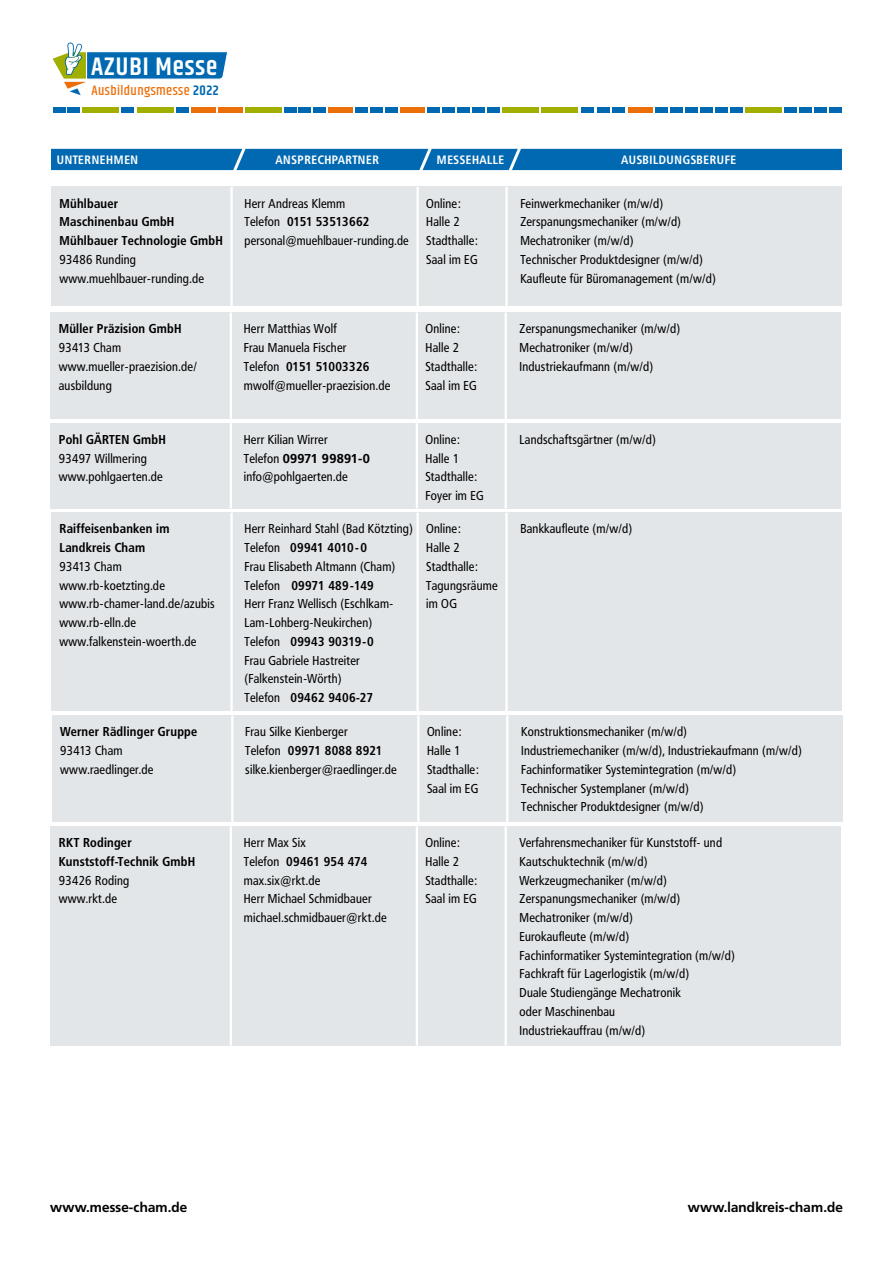
<style>
.page{position:relative;width:893px;height:1263px;background:#fff}
.page>*{position:absolute;margin:0;border:0;box-sizing:border-box;transform-origin:0 0}
.t1{font:600 25.5px "Khand";letter-spacing:.04em;color:#fff}
.t2{font:500 13.8px "Khand";letter-spacing:.03em;color:#eb6e08}
.t3{font:700 13.5px "Frutiger BQ";letter-spacing:.015em;color:#000}
.t4{font:12.75px/18.8px "Frutiger Condensed BQ";letter-spacing:.02em;color:#000}
.t5{font:700 12.75px/18.8px "Frutiger Condensed BQ";letter-spacing:.02em;color:#000}
.t6{font:700 12.75px "Frutiger BQ";letter-spacing:.02em;color:#000}
.t7{font:700 12px "Frutiger Condensed BQ";letter-spacing:.05em;color:#fff}
.s1{font-weight:600;color:#0069b2}
.s2{font-weight:700}
.s3{font-family:"Frutiger Condensed BQ";font-weight:400}
</style>
<div class="page">
<svg style="left:53px;top:43px;width:175px;height:52px"></svg>
<div style="left:53px;top:107px;width:12px;height:6px;background:#0069b2"></div>
<div style="left:68px;top:107px;width:12px;height:6px;background:#0069b2"></div>
<div style="left:176px;top:107px;width:12px;height:6px;background:#0069b2"></div>
<div style="left:284px;top:107px;width:12px;height:6px;background:#0069b2"></div>
<div style="left:299px;top:107px;width:12px;height:6px;background:#0069b2"></div>
<div style="left:355px;top:107px;width:13px;height:6px;background:#0069b2"></div>
<div style="left:370px;top:107px;width:12px;height:6px;background:#0069b2"></div>
<div style="left:427px;top:107px;width:12px;height:6px;background:#0069b2"></div>
<div style="left:83px;top:107px;width:36px;height:6px;background:#a0af00"></div>
<div style="left:122px;top:107px;width:12px;height:6px;background:#0069b2"></div>
<div style="left:137px;top:107px;width:36px;height:6px;background:#a0af00"></div>
<div style="left:191px;top:107px;width:24px;height:6px;background:#eb6e08"></div>
<div style="left:218px;top:107px;width:24px;height:6px;background:#eb6e08"></div>
<div style="left:245px;top:107px;width:36px;height:6px;background:#a0af00"></div>
<div style="left:313px;top:107px;width:13px;height:6px;background:#0069b2"></div>
<div style="left:329px;top:107px;width:24px;height:6px;background:#eb6e08"></div>
<div style="left:385px;top:107px;width:12px;height:6px;background:#0069b2"></div>
<div style="left:400px;top:107px;width:24px;height:6px;background:#eb6e08"></div>
<div style="left:442px;top:107px;width:12px;height:6px;background:#0069b2"></div>
<div style="left:457px;top:107px;width:12px;height:6px;background:#0069b2"></div>
<div style="left:472px;top:107px;width:12px;height:6px;background:#0069b2"></div>
<div style="left:487px;top:107px;width:13px;height:6px;background:#0069b2"></div>
<div style="left:502px;top:107px;width:37px;height:6px;background:#a0af00"></div>
<div style="left:541px;top:107px;width:37px;height:6px;background:#a0af00"></div>
<div style="left:582px;top:107px;width:12px;height:6px;background:#0069b2"></div>
<div style="left:597px;top:107px;width:12px;height:6px;background:#0069b2"></div>
<div style="left:612px;top:107px;width:12px;height:6px;background:#0069b2"></div>
<div style="left:628px;top:107px;width:24px;height:6px;background:#eb6e08"></div>
<div style="left:655px;top:107px;width:12px;height:6px;background:#0069b2"></div>
<div style="left:670px;top:107px;width:12px;height:6px;background:#0069b2"></div>
<div style="left:685px;top:107px;width:12px;height:6px;background:#0069b2"></div>
<div style="left:700px;top:107px;width:12px;height:6px;background:#0069b2"></div>
<div style="left:715px;top:107px;width:12px;height:6px;background:#0069b2"></div>
<div style="left:730px;top:107px;width:12px;height:6px;background:#0069b2"></div>
<div style="left:745px;top:107px;width:37px;height:6px;background:#a0af00"></div>
<div style="left:785px;top:107px;width:12px;height:6px;background:#0069b2"></div>
<div style="left:800px;top:107px;width:12px;height:6px;background:#0069b2"></div>
<div style="left:815px;top:107px;width:12px;height:6px;background:#0069b2"></div>
<div style="left:830px;top:107px;width:12px;height:6px;background:#0069b2"></div>
<div style="left:51px;top:149px;width:791px;height:21px;background:#0069b2"></div>
<div style="left:50px;top:826px;width:791px;height:219px;background:#e3e6e8"></div>
<hr style="left:230px;top:826px;width:2px;height:219px;background:#fff">
<hr style="left:416px;top:826px;width:2px;height:219px;background:#fff">
<hr style="left:505px;top:826px;width:2px;height:219px;background:#fff">
<div style="left:51px;top:513px;width:791px;height:198px;background:#e3e6e8"></div>
<hr style="left:230px;top:513px;width:3px;height:198px;background:#fff">
<hr style="left:416px;top:513px;width:3px;height:198px;background:#fff">
<hr style="left:505px;top:513px;width:3px;height:198px;background:#fff">
<div style="left:50px;top:313px;width:791px;height:106px;background:#e3e6e8"></div>
<hr style="left:230px;top:313px;width:2px;height:106px;background:#fff">
<hr style="left:416px;top:313px;width:2px;height:106px;background:#fff">
<hr style="left:505px;top:313px;width:2px;height:106px;background:#fff">
<div style="left:50px;top:423px;width:791px;height:85px;background:#e3e6e8"></div>
<hr style="left:230px;top:423px;width:2px;height:85px;background:#fff">
<hr style="left:416px;top:423px;width:2px;height:85px;background:#fff">
<hr style="left:505px;top:423px;width:2px;height:85px;background:#fff">
<div style="left:52px;top:715px;width:791px;height:107px;background:#e3e6e8"></div>
<hr style="left:231px;top:715px;width:2px;height:107px;background:#fff">
<hr style="left:417px;top:715px;width:2px;height:107px;background:#fff">
<hr style="left:506px;top:715px;width:2px;height:107px;background:#fff">
<div style="left:51px;top:187px;width:791px;height:119px;background:#e3e6e8"></div>
<hr style="left:230px;top:187px;width:3px;height:121px;background:#fff">
<hr style="left:416px;top:187px;width:3px;height:121px;background:#fff">
<hr style="left:505px;top:187px;width:3px;height:121px;background:#fff">
<h1 class="t1" style="left:91px;top:49px;width:128px">AZUBI Messe</h1>
<p class="t2" style="left:91px;top:82px;width:129px">Ausbildungsmesse <span class="s1">2022</span></p>
<p class="t7" style="left:57px;top:152px;width:83px">UNTERNEHMEN</p>
<p class="t7" style="left:275px;top:152px;width:105px">ANSPRECHPARTNER</p>
<p class="t7" style="left:437px;top:152px;width:69px">MESSEHALLE</p>
<p class="t7" style="left:621px;top:152px;width:117px">AUSBILDUNGSBERUFE</p>
<p class="t5" style="left:60px;top:194px;width:165px">Mühlbauer<br>Maschinenbau GmbH<br>Mühlbauer Technologie GmbH</p>
<p class="t4" style="left:60px;top:250px;width:146px">93486 Runding www.muehlbauer-runding.de</p>
<p class="t5" style="left:59px;top:319px;width:124px">Müller Präzision GmbH</p>
<p class="t4" style="left:59px;top:338px;width:140px">93413 Cham www.mueller-praezision.de/ ausbildung</p>
<p class="t5" style="left:59px;top:430px;width:109px">Pohl GÄRTEN GmbH</p>
<p class="t4" style="left:59px;top:449px;width:106px">93497 Willmering www.pohlgaerten.de</p>
<p class="t5" style="left:60px;top:519px;width:112px">Raiffeisenbanken im<br>Landkreis Cham</p>
<p class="t4" style="left:60px;top:557px;width:157px">93413 Cham www.rb-koetzting.de www.rb-chamer-land.de/azubis www.rb-elln.de www.falkenstein-woerth.de</p>
<p class="t5" style="left:60px;top:722px;width:138px">Werner Rädlinger Gruppe</p>
<p class="t4" style="left:60px;top:741px;width:95px">93413 Cham www.raedlinger.de</p>
<p class="t5" style="left:59px;top:833px;width:138px">RKT Rodinger<br>Kunststoff-Technik GmbH</p>
<p class="t4" style="left:59px;top:871px;width:72px">93426 Roding www.rkt.de</p>
<p class="t4" style="left:244px;top:194px;width:166px">Herr Andreas Klemm<br>Telefon <span class="s2">0151 53513662 </span>personal@muehlbauer-runding.de</p>
<p class="t4" style="left:426px;top:194px;width:53px">Online:<br>Halle 2<br>Stadthalle:<br>Saal im EG</p>
<p class="t4" style="left:520px;top:194px;width:197px">Feinwerkmechaniker (m/w/d)<br>Zerspanungsmechaniker (m/w/d)<br>Mechatroniker (m/w/d)<br>Technischer Produktdesigner (m/w/d)<br>Kaufleute für Büromanagement (m/w/d)</p>
<p class="t4" style="left:244px;top:319px;width:148px">Herr Matthias Wolf<br>Frau Manuela Fischer<br>Telefon <span class="s2">0151 51003326 </span>mwolf@mueller-praezision.de</p>
<p class="t4" style="left:426px;top:319px;width:53px">Online:<br>Halle 2<br>Stadthalle:<br>Saal im EG</p>
<p class="t4" style="left:520px;top:319px;width:162px">Zerspanungsmechaniker (m/w/d)<br>Mechatroniker (m/w/d)<br>Industriekaufmann (m/w/d)</p>
<p class="t4" style="left:244px;top:430px;width:85px">Herr Kilian Wirrer</p>
<p class="t6" style="left:244px;top:450px;width:128px"><span class="s3">Telefon</span> 09971 99891-0</p>
<p class="t4" style="left:244px;top:467px;width:106px">info@pohlgaerten.de</p>
<p class="t4" style="left:426px;top:430px;width:60px">Online:<br>Halle 1<br>Stadthalle:<br>Foyer im EG</p>
<p class="t4" style="left:520px;top:430px;width:138px">Landschaftsgärtner (m/w/d)</p>
<p class="t4" style="left:244px;top:519px;width:170px">Herr Reinhard Stahl (Bad Kötzting)<br>Telefon <span class="s2">09941 4010- 0<br></span>Frau Elisabeth Altmann (Cham)<br>Telefon <span class="s2">09971 489-149<br></span>Herr Franz Wellisch (Eschlkam-<br>Lam-Lohberg-Neukirchen)<br>Telefon <span class="s2">09943 90319-0<br></span>Frau Gabriele Hastreiter (Falkenstein-Wörth)<br>Telefon <span class="s2">09462 9406-27</span></p>
<p class="t4" style="left:426px;top:519px;width:73px">Online:<br>Halle 2<br>Stadthalle:<br>Tagungsräume im OG</p>
<p class="t4" style="left:520px;top:519px;width:113px">Bankkaufleute (m/w/d)</p>
<p class="t4" style="left:245px;top:722px;width:153px">Frau Silke Kienberger<br>Telefon <span class="s2">09971 8088 8921 </span>silke.kienberger@raedlinger.de</p>
<p class="t4" style="left:427px;top:722px;width:53px">Online:<br>Halle 1<br>Stadthalle:<br>Saal im EG</p>
<p class="t4" style="left:521px;top:722px;width:282px">Konstruktionsmechaniker (m/w/d)<br>Industriemechaniker (m/w/d), Industriekaufmann (m/w/d)<br>Fachinformatiker Systemintegration (m/w/d)<br>Technischer Systemplaner (m/w/d)<br>Technischer Produktdesigner (m/w/d)</p>
<p class="t4" style="left:244px;top:833px;width:144px">Herr Max Six<br>Telefon <span class="s2">09461 954 474 </span>max.six@rkt.de<br>Herr Michael Schmidbauer michael.schmidbauer@rkt.de</p>
<p class="t4" style="left:426px;top:833px;width:53px">Online:<br>Halle 2<br>Stadthalle:<br>Saal im EG</p>
<p class="t4" style="left:520px;top:833px;width:217px">Verfahrensmechaniker für Kunststoff- und<br>Kautschuktechnik (m/w/d)<br>Werkzeugmechaniker (m/w/d)<br>Zerspanungsmechaniker (m/w/d)<br>Mechatroniker (m/w/d)<br>Eurokaufleute (m/w/d)<br>Fachinformatiker Systemintegration (m/w/d)<br>Fachkraft für Lagerlogistik (m/w/d)<br>Duale Studiengänge Mechatronik<br>oder Maschinenbau<br>Industriekauffrau (m/w/d)</p>
<p class="t3" style="left:50px;top:1199px;width:138px">www.messe-cham.de</p>
<p class="t3" style="left:688px;top:1199px;width:156px">www.landkreis-cham.de</p>
</div>
